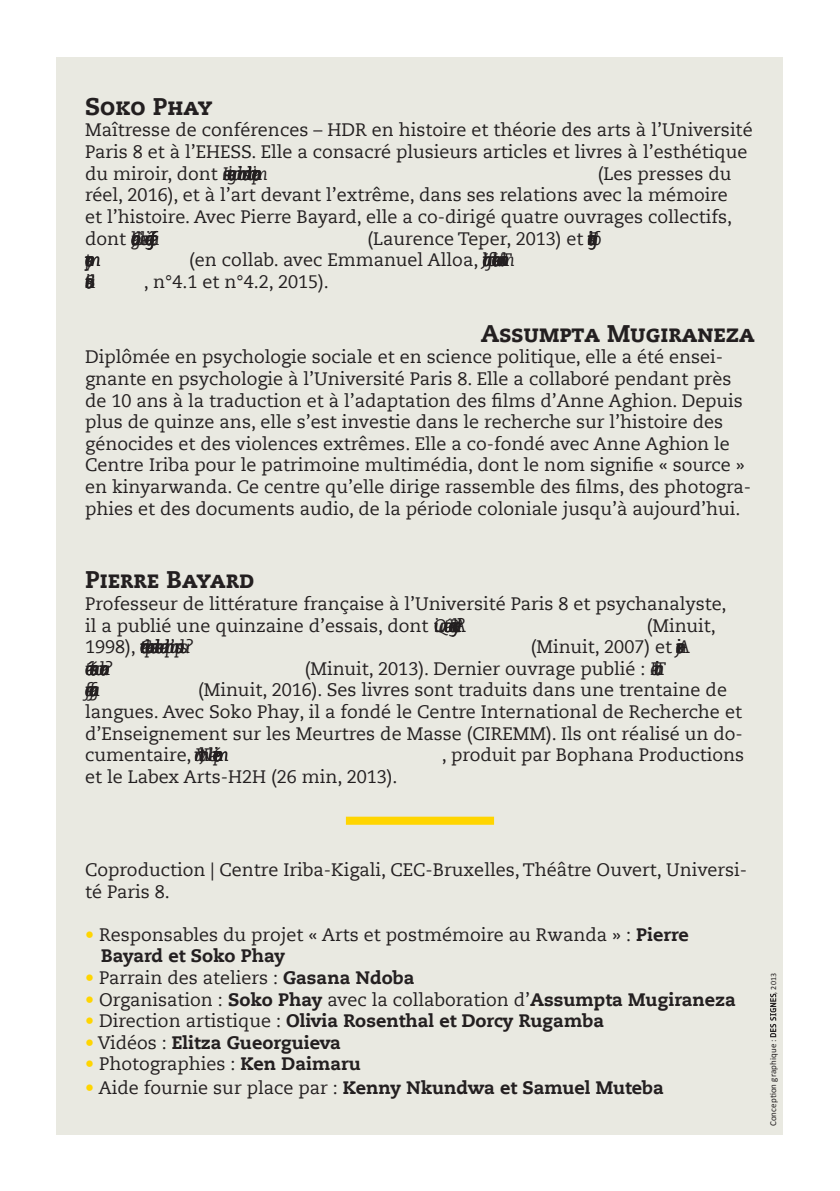
<style>
.page{position:relative;width:840px;height:1191px;background:#fff}
.page>*{position:absolute;margin:0;border:0;box-sizing:border-box;transform-origin:0 0}
.t1{font:800 24px "Caecilia Com 85";color:#231f20}
.t2{font:18px/21.6px "Caecilia Com 55 Roman";color:#231f20}
.t3{font:800 18px "Caecilia Com 85";color:#231f20}
.t4{font:italic 18px "Caecilia Com 56";color:#231f20}
.t5{font:9px "Calibri";letter-spacing:.01em;color:#231f20}
.t6{font:8px "Calibri";color:#231f20}
.s1{font-family:"Caecilia Com 56";font-style:italic}
.s2{font-family:"Caecilia Com 55 Roman";font-style:normal}
.s3{color:#ffd500}
.s4{font-family:"Caecilia Com 85";font-weight:800}
.s5{font-family:"Caecilia Com 55 Roman";font-weight:400;color:#ffd500}
.s6{font-family:"Caecilia Com 55 Roman";font-weight:400}
</style>
<div class="page">
<div style="left:57px;top:57px;width:725px;height:1077px;background:#e9e9e1"></div>
<div style="left:346px;top:816px;width:148px;height:8px;background:#ffd500;border:2px solid #ffd500"></div>
<svg style="left:770px;top:993px;width:5px;height:44px"></svg>
<p class="t1" style="left:85px;top:90px;width:129px">Soko Phay</p>
<p class="t2" style="left:85px;top:119px;width:668px">Maîtresse de conférences – HDR en histoire et théorie des arts à l’Université<br>Paris 8 et à l’EHESS. Elle a consacré plusieurs articles et livres à l’esthétique du miroir, dont <span class="s1">Lesvertigsdumirodansl’artcontemprain</span></p>
<p class="t2" style="left:85px;top:162px;width:648px;text-indent:512px">(Les presses du réel, 2016), et à l’art devant l’extrême, dans ses relations avec la mémoire et l’histoire. Avec Pierre Bayard, elle a co-dirigé quatre ouvrages collectifs, dont <span class="s1">Cambodge, legénocideefacé</span></p>
<p class="t2" style="left:367px;top:227px;width:237px">(Laurence Teper, 2013) et <span class="s1">Figuratonsof</span></p>
<p class="t4" style="left:85px;top:248px;width:17px">postmery</p>
<p class="t2" style="left:189px;top:249px;width:326px">(en collab. avec Emmanuel Alloa, <span class="s1">JournalofLiterauandTraum</span></p>
<p class="t4" style="left:85px;top:270px;width:11px">Studies</p>
<p class="t2" style="left:144px;top:270px;width:186px">, n°4.1 et n°4.2, 2015).</p>
<p class="t1" style="left:480px;top:317px;width:274px">Assumpta Mugiraneza</p>
<p class="t2" style="left:85px;top:346px;width:667px">Diplômée en psychologie sociale et en science politique, elle a été ensei&shy;gnante en psychologie à l’Université Paris 8. Elle a collaboré pendant près de 10 ans à la traduction et à l’adaptation des films d’Anne Aghion. Depuis plus de quinze ans, elle s’est investie dans le recherche sur l’histoire des génocides et des violences extrêmes. Elle a co-fondé avec Anne Aghion le Centre Iriba pour le patrimoine multimédia, dont le nom signifie « source » en kinyarwanda. Ce centre qu’elle dirige rassemble des films, des photogra&shy;phies et des documents audio, de la période coloniale jusqu’à aujourd’hui.</p>
<p class="t1" style="left:85px;top:563px;width:170px">Pierre Bayard</p>
<p class="t2" style="left:85px;top:592px;width:642px">Professeur de littérature française à l’Université Paris 8 et psychanalyste, il a publié une quinzaine d’essais, dont <span class="s1">QuiatuéRogerAckroyd?</span></p>
<p class="t2" style="left:646px;top:614px;width:71px">(Minuit,</p>
<p class="t4" style="left:85px;top:635px;width:109px"><span class="s2">1998),</span> Comentparledeslivresquel’onn’apaslus?</p>
<p class="t2" style="left:530px;top:636px;width:160px">(Minuit, 2007) et <span class="s1">Aurais-je</span></p>
<p class="t4" style="left:85px;top:657px;width:29px">étrési tanoubourea?</p>
<p class="t2" style="left:304px;top:657px;width:362px">(Minuit, 2013). Dernier ouvrage publié : <span class="s1">LeTitanc</span></p>
<p class="t4" style="left:84px;top:678px;width:17px">feranaufrge</p>
<p class="t2" style="left:85px;top:679px;width:659px;text-indent:113px">(Minuit, 2016). Ses livres sont traduits dans une trentaine de langues. Avec Soko Phay, il a fondé le Centre International de Recherche et d’Enseignement sur les Meurtres de Masse (CIREMM). Ils ont réalisé un do&shy;cumentaire, <span class="s1">VanNath, lepeintr-méoie</span></p>
<p class="t2" style="left:441px;top:744px;width:304px">, produit par Bophana Productions</p>
<p class="t2" style="left:85px;top:765px;width:314px">et le Labex Arts-H2H (26 min, 2013).</p>
<p class="t2" style="left:85px;top:858px;width:663px">Coproduction | Centre Iriba-Kigali, CEC-Bruxelles, Théâtre Ouvert, Universi&shy;té Paris 8.</p>
<p class="t2" style="left:101px;top:923px;width:589px;text-indent:-16px"><span class="s3">•</span> Responsables du projet « Arts et postmémoire au Rwanda » : <span class="s4">Pierre<br>Bayard et Soko Phay</span></p>
<p class="t2" style="left:85px;top:966px;width:330px"><span class="s3">•</span> Parrain des ateliers : <span class="s4">Gasana Ndoba</span></p>
<p class="t2" style="left:85px;top:988px;width:651px"><span class="s3">•</span> Organisation : <span class="s4">Soko Phay</span> avec la collaboration d’<span class="s4">Assumpta Mugiraneza</span></p>
<p class="t3" style="left:85px;top:1008px;width:520px"><span class="s5">•</span> <span class="s6">Direction artistique :</span> Olivia Rosenthal et Dorcy Rugamba</p>
<p class="t3" style="left:85px;top:1030px;width:257px"><span class="s5">•</span> <span class="s6">Vidéos :</span> Elitza Gueorguieva</p>
<p class="t2" style="left:85px;top:1053px;width:277px"><span class="s3">•</span> Photographies : <span class="s4">Ken Daimaru</span></p>
<p class="t3" style="left:85px;top:1075px;width:580px"><span class="s5">•</span> <span class="s6">Aide fournie sur place par :</span> Kenny Nkundwa et Samuel Muteba</p>
<p class="t6" style="left:768px;top:993px;width:22px;rotate:-90deg">, 2013</p>
<p class="t5" style="left:767px;top:1126px;width:88px;rotate:-90deg">Conception graphique :</p>
</div>
